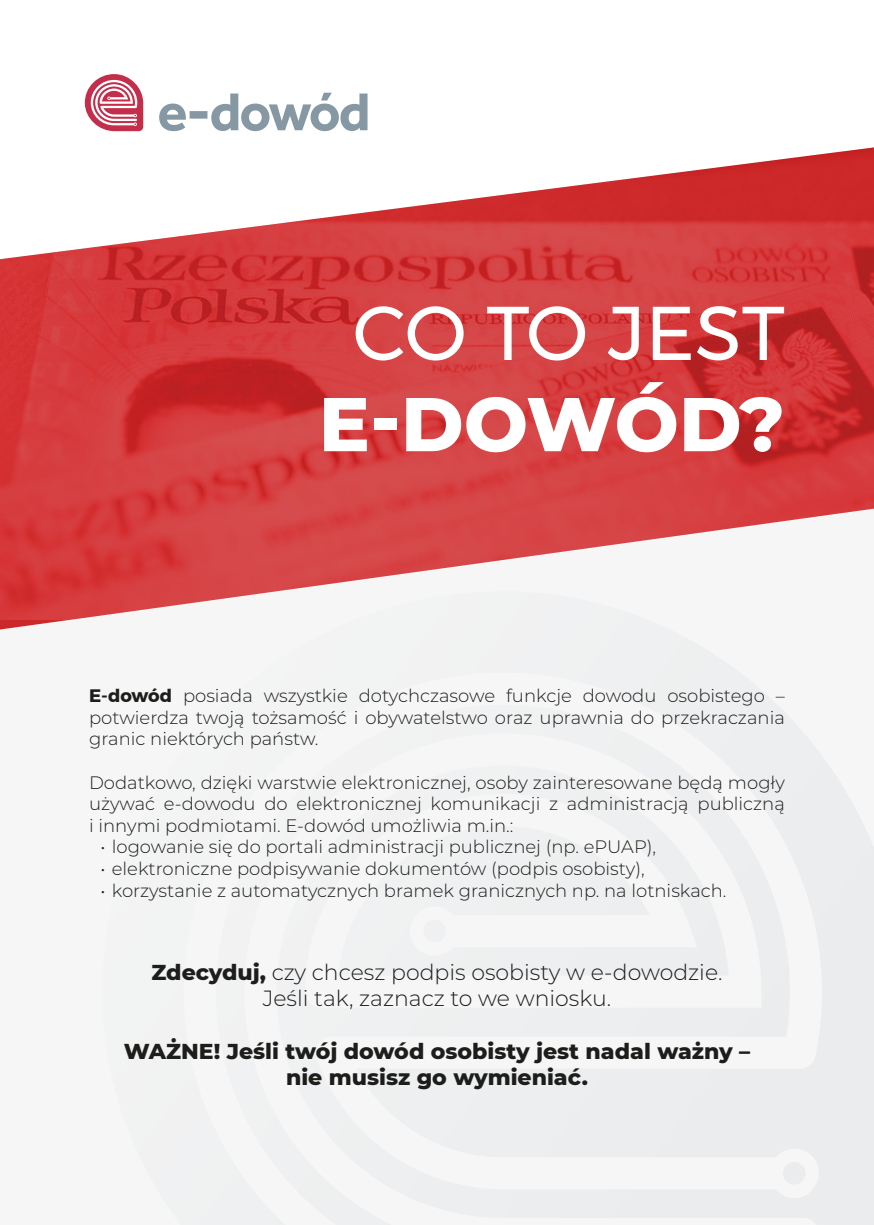
<style>
.page{position:relative;width:874px;height:1225px;background:#fff}
.page>*{position:absolute;margin:0;border:0;box-sizing:border-box;transform-origin:0 0}
.t1{font:76px/91.2px "Montserrat";color:#fff;text-align:center}
.t2{font:300 22px "Montserrat";color:#1d1d1b}
.t3{font:800 22px/26.4px "Montserrat";color:#1d1d1b;text-align:center}
.tekst{font:300 18px/21.6px "Montserrat";color:#1d1d1b;text-align:justify}
.s1{font-weight:800}
.s2{font-weight:700}
</style>
<div class="page">
<div style="left:0;top:357px;width:873px;height:868px;background:#f6f6f6"></div>
<svg style="left:541px;top:787px;width:332px;height:438px;fill:#edeeef"></svg>
<img style="left:0;top:147px;width:873px;height:472px">
<svg style="left:159px;top:93px;width:208px;height:38px"></svg>
<svg style="left:84px;top:74px;width:59px;height:57px"></svg>
<p class="t1" style="left:318px;top:286px;width:467px">CO TO JEST<br><span class="s1">E-DOWÓD?</span></p>
<p class="tekst" style="left:89px;top:684px;width:697px"><span class="s2">E-dowód</span> posiada wszystkie dotychczasowe funkcje dowodu osobistego – potwierdza twoją tożsamość i obywatelstwo oraz uprawnia do przekraczania granic niektórych państw.</p>
<p class="tekst" style="left:89px;top:771px;width:697px">Dodatkowo, dzięki warstwie elektronicznej, osoby zainteresowane będą mogły używać e-dowodu do elektronicznej komunikacji z administracją publiczną i innymi podmiotami. E-dowód umożliwia m.in.:</p>
<p class="tekst" style="left:100px;top:835px;width:557px">• logowanie się do portali administracji publicznej (np. ePUAP),</p>
<p class="tekst" style="left:100px;top:857px;width:545px">• elektroniczne podpisywanie dokumentów (podpis osobisty),</p>
<p class="tekst" style="left:100px;top:879px;width:627px">• korzystanie z automatycznych bramek granicznych np. na lotniskach.</p>
<p class="t2" style="left:151px;top:957px;width:572px"><span class="s1">Zdecyduj,</span> czy chcesz podpis osobisty w e-dowodzie.</p>
<p class="t2" style="left:262px;top:983px;width:350px">Jeśli tak, zaznacz to we wniosku.</p>
<p class="t3" style="left:124px;top:1036px;width:627px">WAŻNE! Jeśli twój dowód osobisty jest nadal ważny – nie musisz go wymieniać.</p>
</div>
